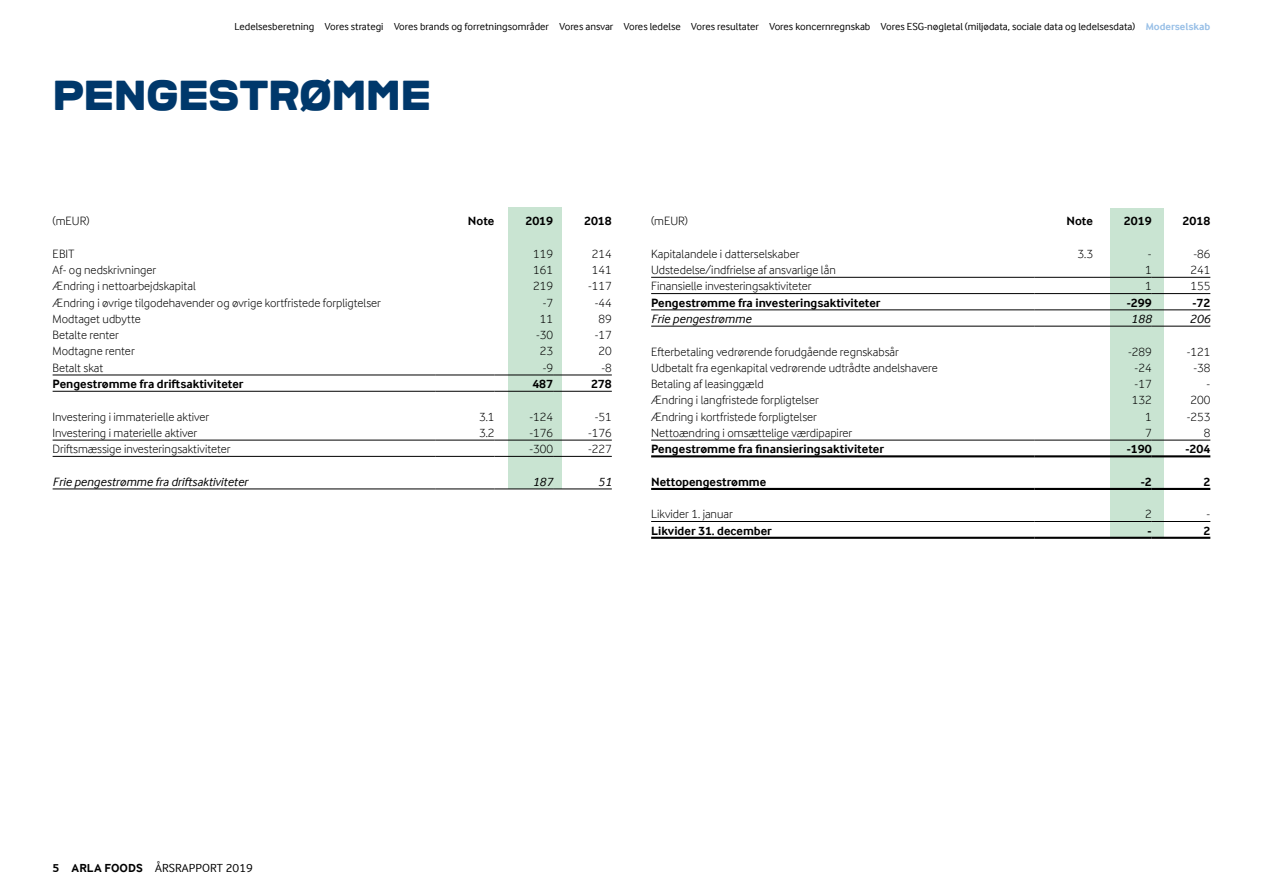
<style>
.page{position:relative;width:1263px;height:893px;background:#fff}
.page>*{position:absolute;margin:0;border:0;box-sizing:border-box;transform-origin:0 0}
.t1{font:42px "ARLASTRONG";letter-spacing:-.01em;color:#00386b}
.t2{font:300 12.3px "Arla Inter Face";color:#000}
.t3{font:700 12.3px "Arla Inter Face";color:#000}
.t4{font:italic 12.3px "Arla Inter Face";color:#000}
.t5{font:12px "Arla Inter Face";letter-spacing:.01em;color:#000}
.t6{font:10.5px "Arla Inter Face";color:#000}
.s1{font-weight:700;color:#99c0e7}
.s2{font-weight:700}
</style>
<div class="page">
<div style="left:508px;top:208px;width:53px;height:281px;background:#c9e4d2"></div>
<div style="left:1111px;top:208px;width:53px;height:329px;background:#c9e4d2"></div>
<hr style="left:53px;top:375px;width:383px;height:1px;background:#000">
<hr style="left:436px;top:375px;width:58px;height:1px;background:#000">
<hr style="left:494px;top:375px;width:59px;height:1px;background:#000">
<hr style="left:553px;top:375px;width:59px;height:1px;background:#000">
<hr style="left:53px;top:391px;width:383px;height:1px;background:#000">
<hr style="left:436px;top:391px;width:58px;height:1px;background:#000">
<hr style="left:494px;top:391px;width:59px;height:1px;background:#000">
<hr style="left:553px;top:391px;width:59px;height:1px;background:#000">
<hr style="left:53px;top:440px;width:383px;height:1px;background:#000">
<hr style="left:436px;top:440px;width:58px;height:1px;background:#000">
<hr style="left:494px;top:440px;width:59px;height:1px;background:#000">
<hr style="left:553px;top:440px;width:59px;height:1px;background:#000">
<hr style="left:53px;top:456px;width:383px;height:1px;background:#000">
<hr style="left:436px;top:456px;width:58px;height:1px;background:#000">
<hr style="left:494px;top:456px;width:59px;height:1px;background:#000">
<hr style="left:553px;top:456px;width:59px;height:1px;background:#000">
<hr style="left:53px;top:489px;width:383px;height:1px;background:#000">
<hr style="left:436px;top:489px;width:58px;height:1px;background:#000">
<hr style="left:494px;top:489px;width:59px;height:1px;background:#000">
<hr style="left:553px;top:489px;width:59px;height:1px;background:#000">
<hr style="left:651px;top:277px;width:383px;height:1px;background:#000">
<hr style="left:1034px;top:277px;width:59px;height:1px;background:#000">
<hr style="left:1093px;top:277px;width:59px;height:1px;background:#000">
<hr style="left:1152px;top:277px;width:58px;height:1px;background:#000">
<hr style="left:651px;top:293px;width:383px;height:1px;background:#000">
<hr style="left:1034px;top:293px;width:59px;height:1px;background:#000">
<hr style="left:1093px;top:293px;width:59px;height:1px;background:#000">
<hr style="left:1152px;top:293px;width:58px;height:1px;background:#000">
<hr style="left:651px;top:310px;width:383px;height:1px;background:#000">
<hr style="left:1034px;top:310px;width:59px;height:1px;background:#000">
<hr style="left:1093px;top:310px;width:59px;height:1px;background:#000">
<hr style="left:1152px;top:310px;width:58px;height:1px;background:#000">
<hr style="left:651px;top:326px;width:383px;height:1px;background:#000">
<hr style="left:1034px;top:326px;width:59px;height:1px;background:#000">
<hr style="left:1093px;top:326px;width:59px;height:1px;background:#000">
<hr style="left:1152px;top:326px;width:58px;height:1px;background:#000">
<hr style="left:651px;top:440px;width:383px;height:1px;background:#000">
<hr style="left:1034px;top:440px;width:59px;height:1px;background:#000">
<hr style="left:1093px;top:440px;width:59px;height:1px;background:#000">
<hr style="left:1152px;top:440px;width:58px;height:1px;background:#000">
<hr style="left:651px;top:455px;width:383px;height:2px;background:#000">
<hr style="left:1034px;top:455px;width:59px;height:2px;background:#000">
<hr style="left:1093px;top:455px;width:59px;height:2px;background:#000">
<hr style="left:1152px;top:455px;width:58px;height:2px;background:#000">
<hr style="left:651px;top:488px;width:383px;height:2px;background:#000">
<hr style="left:1034px;top:488px;width:59px;height:2px;background:#000">
<hr style="left:1093px;top:488px;width:59px;height:2px;background:#000">
<hr style="left:1152px;top:488px;width:58px;height:2px;background:#000">
<hr style="left:651px;top:521px;width:383px;height:1px;background:#000">
<hr style="left:1034px;top:521px;width:59px;height:1px;background:#000">
<hr style="left:1093px;top:521px;width:59px;height:1px;background:#000">
<hr style="left:1152px;top:521px;width:58px;height:1px;background:#000">
<hr style="left:651px;top:537px;width:383px;height:2px;background:#000">
<hr style="left:1034px;top:537px;width:59px;height:2px;background:#000">
<hr style="left:1093px;top:537px;width:59px;height:2px;background:#000">
<hr style="left:1152px;top:537px;width:58px;height:2px;background:#000">
<p class="t6" style="left:235px;top:20px;width:977px">Ledelsesberetning Vores strategi Vores brands og forretningsområder Vores ansvar Vores ledelse Vores resultater Vores koncernregnskab Vores ESG-nøgletal (miljødata, sociale data og ledelsesdata) <span class="s1">Moderselskab</span></p>
<h1 class="t1" style="left:53px;top:74px;width:380px">PENGESTRØMM E</h1>
<p class="t2" style="left:53px;top:214px;width:38px">(mEUR)</p>
<p class="t3" style="left:468px;top:214px;width:28px">Note</p>
<p class="t3" style="left:525px;top:214px;width:29px">2019</p>
<p class="t3" style="left:584px;top:214px;width:29px">2018</p>
<p class="t2" style="left:53px;top:247px;width:24px">EBIT</p>
<p class="t2" style="left:533px;top:247px;width:21px">119</p>
<p class="t2" style="left:592px;top:247px;width:21px">214</p>
<p class="t2" style="left:53px;top:263px;width:105px">Af- og nedskrivninger</p>
<p class="t2" style="left:533px;top:263px;width:21px">161</p>
<p class="t2" style="left:592px;top:263px;width:21px">141</p>
<p class="t2" style="left:53px;top:279px;width:145px">Ændring i nettoarbejdskapital</p>
<p class="t2" style="left:533px;top:279px;width:21px">219</p>
<p class="t2" style="left:588px;top:279px;width:25px">-117</p>
<p class="t2" style="left:53px;top:296px;width:330px">Ændring i øvrige tilgodehavender og øvrige kortfristede forpligtelser</p>
<p class="t2" style="left:543px;top:296px;width:12px">-7</p>
<p class="t2" style="left:595px;top:296px;width:19px">-44</p>
<p class="t2" style="left:53px;top:312px;width:90px">Modtaget udbytte</p>
<p class="t2" style="left:540px;top:312px;width:15px">11</p>
<p class="t2" style="left:598px;top:312px;width:15px">89</p>
<p class="t2" style="left:53px;top:328px;width:68px">Betalte renter</p>
<p class="t2" style="left:536px;top:328px;width:19px">-30</p>
<p class="t2" style="left:595px;top:328px;width:19px">-17</p>
<p class="t2" style="left:53px;top:344px;width:84px">Modtagne renter</p>
<p class="t2" style="left:540px;top:344px;width:15px">23</p>
<p class="t2" style="left:598px;top:344px;width:15px">20</p>
<p class="t2" style="left:53px;top:361px;width:52px">Betalt skat</p>
<p class="t2" style="left:543px;top:361px;width:12px">-9</p>
<p class="t2" style="left:601px;top:361px;width:12px">-8</p>
<p class="t3" style="left:53px;top:377px;width:192px">Pengestrømme fra driftsaktiviteter</p>
<p class="t3" style="left:532px;top:377px;width:22px">487</p>
<p class="t3" style="left:591px;top:377px;width:22px">278</p>
<p class="t2" style="left:53px;top:410px;width:158px">Investering i immaterielle aktiver</p>
<p class="t2" style="left:479px;top:410px;width:17px">3.1</p>
<p class="t2" style="left:529px;top:410px;width:25px">-124</p>
<p class="t2" style="left:595px;top:410px;width:19px">-51</p>
<p class="t2" style="left:53px;top:426px;width:146px">Investering i materielle aktiver</p>
<p class="t2" style="left:479px;top:426px;width:17px">3.2</p>
<p class="t2" style="left:529px;top:426px;width:25px">-176</p>
<p class="t2" style="left:588px;top:426px;width:25px">-176</p>
<p class="t2" style="left:53px;top:442px;width:179px">Driftsmæssige investeringsaktiviteter</p>
<p class="t2" style="left:529px;top:442px;width:25px">-300</p>
<p class="t2" style="left:588px;top:442px;width:25px">-227</p>
<p class="t4" style="left:53px;top:475px;width:197px">Frie pengestrømme fra driftsaktiviteter</p>
<p class="t4" style="left:532px;top:475px;width:22px">187</p>
<p class="t4" style="left:598px;top:475px;width:15px">51</p>
<p class="t2" style="left:651px;top:214px;width:38px">(mEUR)</p>
<p class="t3" style="left:1066px;top:214px;width:28px">Note</p>
<p class="t3" style="left:1124px;top:214px;width:29px">2019</p>
<p class="t3" style="left:1183px;top:214px;width:29px">2018</p>
<p class="t2" style="left:651px;top:247px;width:150px">Kapitalandele i datterselskaber</p>
<p class="t2" style="left:1077px;top:247px;width:17px">3.3</p>
<p class="t2" style="left:1148px;top:247px;width:5px">-</p>
<p class="t2" style="left:1193px;top:247px;width:19px">-86</p>
<p class="t2" style="left:651px;top:263px;width:186px">Udstedelse/indfrielse af ansvarlige lån</p>
<p class="t2" style="left:1145px;top:263px;width:8px">1</p>
<p class="t2" style="left:1190px;top:263px;width:21px">241</p>
<p class="t2" style="left:651px;top:279px;width:162px">Finansielle investeringsaktiviteter</p>
<p class="t2" style="left:1145px;top:279px;width:8px">1</p>
<p class="t2" style="left:1190px;top:279px;width:21px">155</p>
<p class="t3" style="left:651px;top:295px;width:231px">Pengestrømme fra investeringsaktiviteter</p>
<p class="t3" style="left:1127px;top:295px;width:26px">-299</p>
<p class="t3" style="left:1192px;top:295px;width:19px">-72</p>
<p class="t4" style="left:651px;top:312px;width:102px">Frie pengestrømme</p>
<p class="t4" style="left:1131px;top:312px;width:22px">188</p>
<p class="t4" style="left:1189px;top:312px;width:22px">206</p>
<p class="t2" style="left:651px;top:344px;width:249px">Efterbetaling vedrørende forudgående regnskabsår</p>
<p class="t2" style="left:1128px;top:344px;width:25px">-289</p>
<p class="t2" style="left:1187px;top:344px;width:25px">-121</p>
<p class="t2" style="left:651px;top:361px;width:288px">Udbetalt fra egenkapital vedrørende udtrådte andelshavere</p>
<p class="t2" style="left:1135px;top:361px;width:19px">-24</p>
<p class="t2" style="left:1193px;top:361px;width:19px">-38</p>
<p class="t2" style="left:651px;top:377px;width:114px">Betaling af leasinggæld</p>
<p class="t2" style="left:1135px;top:377px;width:19px">-17</p>
<p class="t2" style="left:1206px;top:377px;width:5px">-</p>
<p class="t2" style="left:651px;top:393px;width:169px">Ændring i langfristede forpligtelser</p>
<p class="t2" style="left:1132px;top:393px;width:21px">132</p>
<p class="t2" style="left:1190px;top:393px;width:21px">200</p>
<p class="t2" style="left:651px;top:410px;width:167px">Ændring i kortfristede forpligtelser</p>
<p class="t2" style="left:1145px;top:410px;width:8px">1</p>
<p class="t2" style="left:1187px;top:410px;width:25px">-253</p>
<p class="t2" style="left:651px;top:426px;width:203px">Nettoændring i omsættelige værdipapirer</p>
<p class="t2" style="left:1145px;top:426px;width:8px">7</p>
<p class="t2" style="left:1204px;top:426px;width:8px">8</p>
<p class="t3" style="left:651px;top:442px;width:234px">Pengestrømme fra finansieringsaktiviteter</p>
<p class="t3" style="left:1127px;top:442px;width:26px">-190</p>
<p class="t3" style="left:1185px;top:442px;width:26px">-204</p>
<p class="t3" style="left:651px;top:474px;width:117px">Nettopengestrømme</p>
<p class="t3" style="left:1141px;top:474px;width:13px">-2</p>
<p class="t3" style="left:1203px;top:474px;width:8px">2</p>
<p class="t2" style="left:651px;top:507px;width:83px">Likvider 1. januar</p>
<p class="t2" style="left:1145px;top:507px;width:8px">2</p>
<p class="t2" style="left:1206px;top:507px;width:5px">-</p>
<p class="t3" style="left:651px;top:523px;width:122px">Likvider 31. december</p>
<p class="t3" style="left:1147px;top:523px;width:6px">-</p>
<p class="t3" style="left:1203px;top:523px;width:8px">2</p>
<p class="t5" style="left:53px;top:861px;width:202px"><span class="s2">5 ARLA FOODS</span> ÅRSRAPPORT 2019</p>
</div>
